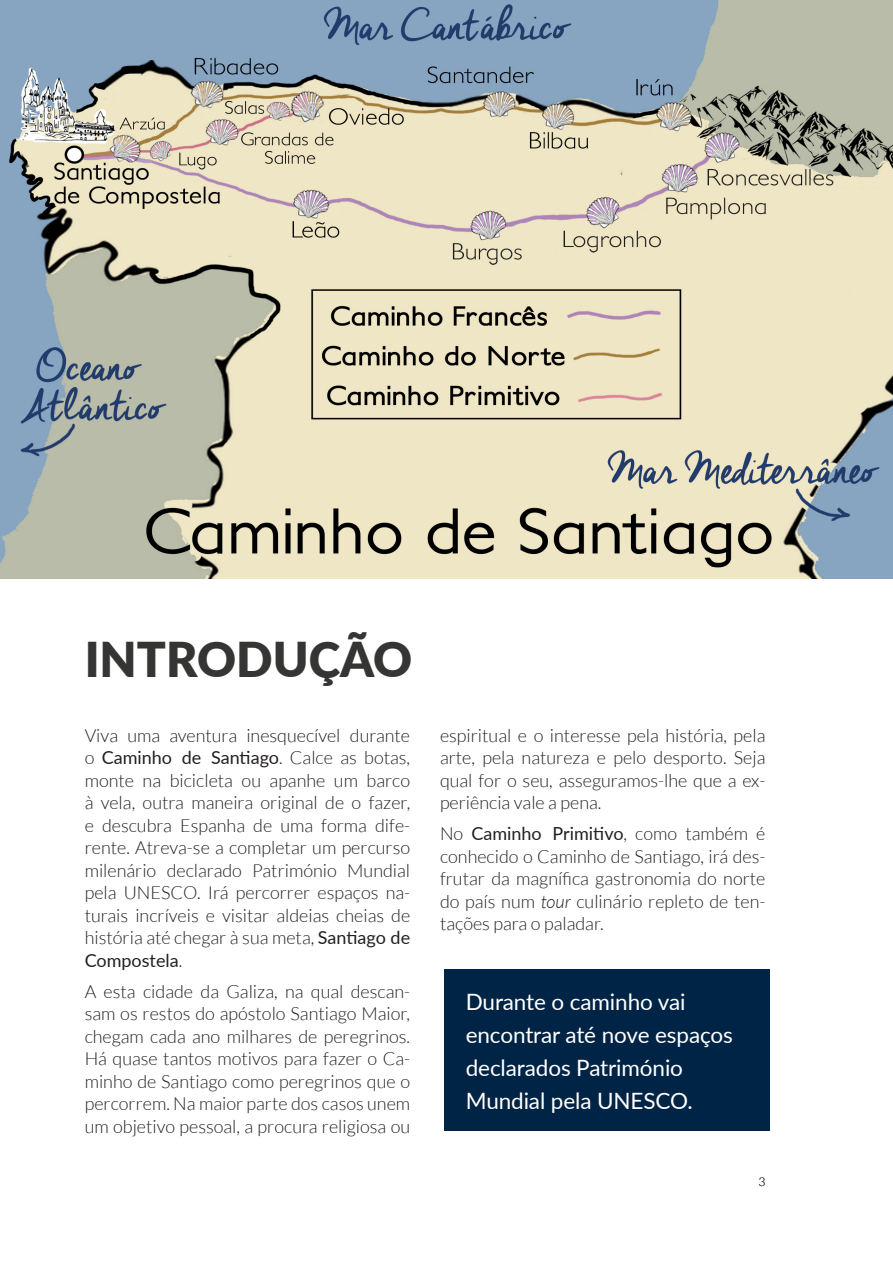
<style>
.page{position:relative;width:893px;height:1263px;background:#fff}
.page>*{position:absolute;margin:0;border:0;box-sizing:border-box;transform-origin:0 0}
.t1{font:900 48px "Lato";color:#353534}
.Destacado{font:22.5px/33px "Lato";letter-spacing:-.005em;color:#fff}
.Body{font:300 18px/22.5px "Lato";color:#231f20;text-align:justify}
.t2{font:300 12px "Lato";color:#353534}
.s1{font-weight:400}
.s2{font-style:italic}
</style>
<div class="page">
<div style="left:444px;top:969px;width:326px;height:162px;background:#002445"></div>
<img style="left:0;top:0;width:893px;height:578px">
<h1 class="t1" style="left:85px;top:623px;width:329px">INTRODUÇÃO</h1>
<p class="Body" style="left:85px;top:724px;width:327px">Viva uma aventura inesquecível durante o <span class="s1">Caminho de Santiago</span>. Calce as botas, monte na bicicleta ou apanhe um barco à vela, outra maneira original de o fazer, e descubra Espanha de uma forma dife&shy;rente. Atreva-se a completar um percurso milenário declarado Património Mundial pela UNESCO. Irá percorrer espaços na&shy;turais incríveis e visitar aldeias cheias de história até chegar à sua meta, <span class="s1">Santiago de Compostela</span>.</p>
<p class="Body" style="left:85px;top:980px;width:327px">A esta cidade da Galiza, na qual descan&shy;sam os restos do apóstolo Santiago Maior, chegam cada ano milhares de peregrinos.<br>Há quase tantos motivos para fazer o Ca&shy;minho de Santiago como peregrinos que o percorrem. Na maior parte dos casos unem um objetivo pessoal, a procura religiosa ou</p>
<p class="Body" style="left:440px;top:724px;width:327px">espiritual e o interesse pela história, pela arte, pela natureza e pelo desporto. Seja qual for o seu, asseguramos-lhe que a ex&shy;periência vale a pena.</p>
<p class="Body" style="left:440px;top:822px;width:327px">No <span class="s1">Caminho Primitivo</span>, como também é conhecido o Caminho de Santiago, irá des&shy;frutar da magnífica gastronomia do norte do país num <span class="s2">tour</span> culinário repleto de ten&shy;tações para o paladar.</p>
<p class="Destacado" style="left:466px;top:984px;width:269px">Durante o caminho vai encontrar até nove espaços declarados Património<br>Mundial pela UNESCO.</p>
<p class="t2" style="left:758px;top:1175px;width:8px">3</p>
</div>
